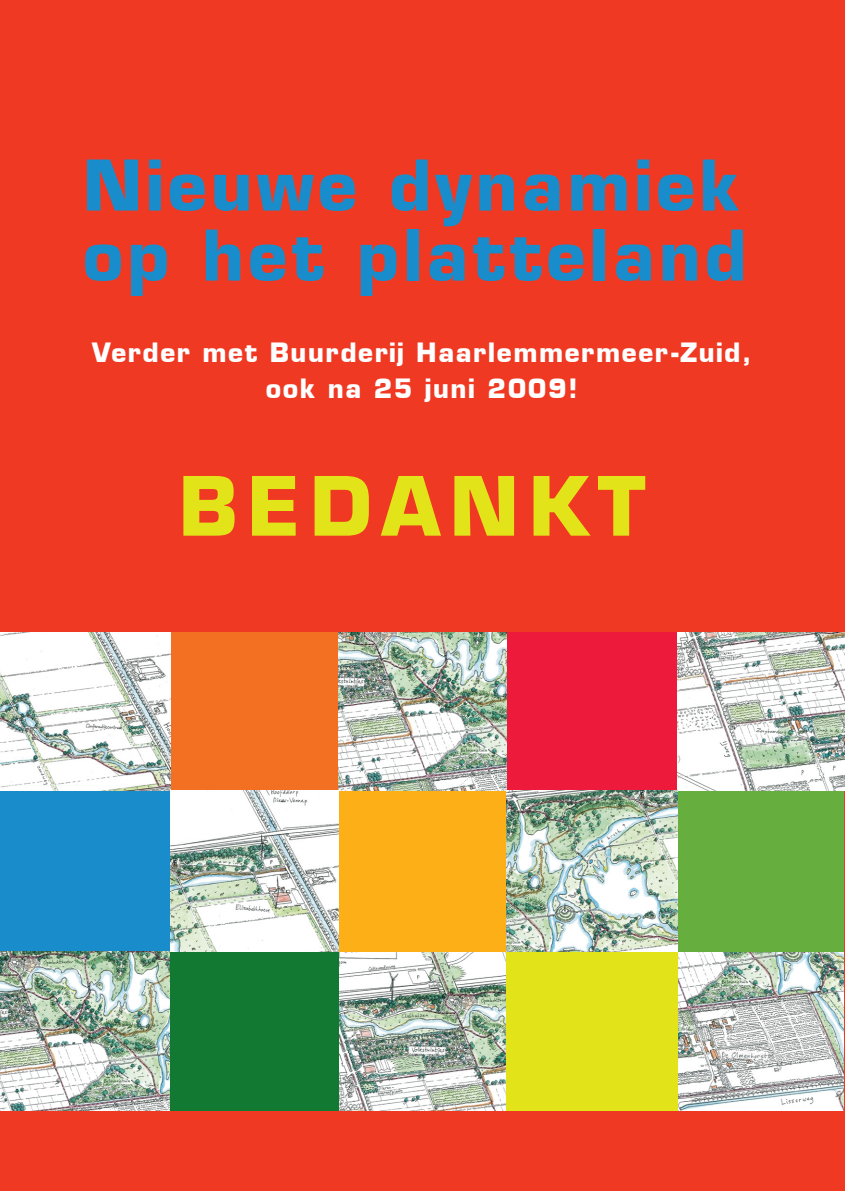
<style>
.page{position:relative;width:845px;height:1191px;background:#ef3922}
.page>*{position:absolute;margin:0;border:0;box-sizing:border-box;transform-origin:0 0}
.t1{font:700 79.6px "Eurostile LT";letter-spacing:.12em;color:#e2e318}
.t2{font:700 68px "Eurostile LT";letter-spacing:.06em;color:#198dcb}
.t3{font:700 26px "Eurostile LT";letter-spacing:.06em;color:#fff}
</style>
<div class="page">
<img style="left:677px;top:951px;width:167px;height:159px">
<img style="left:339px;top:951px;width:167px;height:159px">
<div style="left:672px;top:787px;width:172px;height:164px;background:#66ae3e"></div>
<div style="left:506px;top:946px;width:171px;height:164px;background:#e2e318"></div>
<div style="left:337px;top:787px;width:171px;height:164px;background:#fdaf17"></div>
<div style="left:171px;top:632px;width:168px;height:162px;background:#f37022"></div>
<div style="left:506px;top:632px;width:171px;height:159px;background:#ed1a3b"></div>
<div style="left:169px;top:946px;width:170px;height:164px;background:#127932"></div>
<img style="left:339px;top:632px;width:167px;height:158px">
<img style="left:677px;top:632px;width:168px;height:158px">
<div style="left:0;top:787px;width:171px;height:164px;background:#198dcb"></div>
<img style="left:0;top:632px;width:171px;height:158px">
<img style="left:0;top:951px;width:170px;height:159px">
<img style="left:506px;top:790px;width:171px;height:161px">
<img style="left:171px;top:790px;width:168px;height:161px">
<p class="t2" style="left:83px;top:143px;width:658px">Nieuwe dynamiek</p>
<p class="t2" style="left:83px;top:213px;width:665px">op het platteland</p>
<p class="t3" style="left:92px;top:336px;width:661px">Verder met Buurderij Haarlemmermeer-Zuid,</p>
<p class="t3" style="left:266px;top:372px;width:313px">ook na 25 juni 2009!</p>
<p class="t1" style="left:179px;top:457px;width:468px">BEDANKT</p>
</div>
